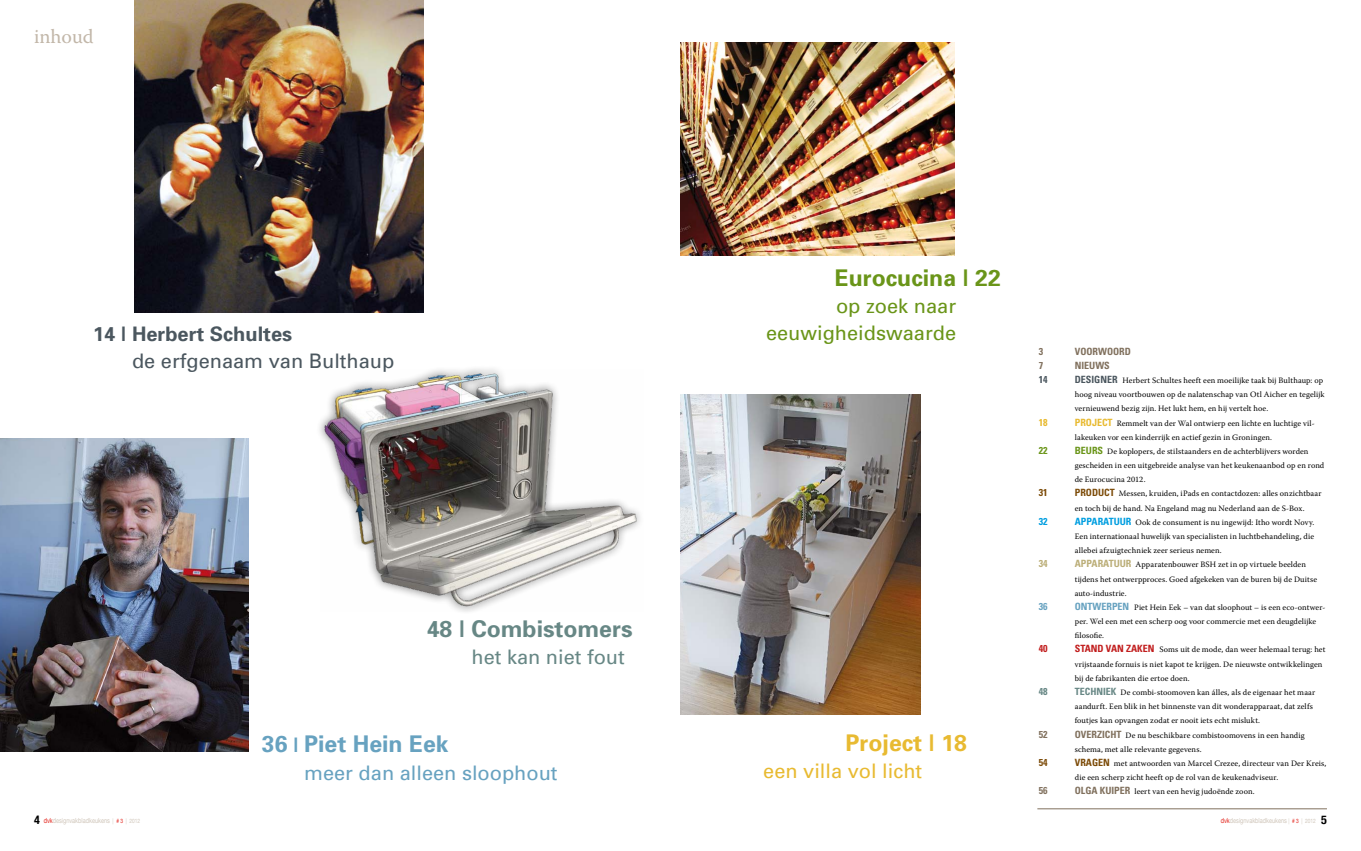
<style>
.page{position:relative;width:1361px;height:851px;background:#fff}
.page>*{position:absolute;margin:0;border:0;box-sizing:border-box;transform-origin:0 0}
.t1{font:700 23px "Univers";color:#678785}
.t2{font:700 23px "Univers";color:#67a2c0}
.t3{font:700 23px "Univers";color:#6a9519}
.t4{font:700 23px "Univers";color:#e8ba31}
.t5{font:20px/27px "Univers";color:#6a9519;text-align:right}
.t6{font:20px "Univers";color:#4b575f}
.t7{font:20px "Univers";color:#67a2c0}
.t8{font:20px "Univers";color:#e8ba31}
.t9{font:700 20px "Univers";color:#4b575f}
.t10{font:20px "Univers";color:#678785}
.t11{font:20px "Warnock Pro";color:#c2b7a9}
.t12{font:700 condensed 10px "Univers";color:#81715e}
.t13{font:700 condensed 10px "Univers";color:#7c4b08}
.t14{font:700 condensed 10px "Univers";color:#4b575f}
.t15{font:700 condensed 10px "Univers";color:#e8ba31}
.t16{font:700 condensed 10px "Univers";color:#6a9519}
.t17{font:700 condensed 10px "Univers";color:#009ee0}
.t18{font:700 condensed 10px "Univers";color:#bbae78}
.t19{font:700 condensed 10px "Univers";color:#67a2c0}
.t20{font:700 condensed 10px "Univers";color:#c11d1d}
.t21{font:700 condensed 10px "Univers";color:#678785}
.t22{font:8.2px/14.2px "Warnock Pro";letter-spacing:.01em;color:#000}
.t23{font:7px "Helvetica Neue";color:#cfc5b9;scale:.8 1}
.s1{font-size:20px}
.s2{font-weight:700;font-size:23px;color:#fff}
.s3{font-family:"Univers";font-weight:700;font-stretch:condensed;font-size:10px;color:#4b575f}
.s4{font-family:"Univers";font-weight:700;font-stretch:condensed;font-size:10px;color:#e8ba31}
.s5{font-family:"Univers";font-weight:700;font-stretch:condensed;font-size:10px;color:#6a9519}
.s6{font-family:"Univers";font-weight:700;font-stretch:condensed;font-size:10px;color:#7c4b08}
.s7{font-family:"Univers";font-weight:700;font-stretch:condensed;font-size:10px;color:#009ee0}
.s8{font-family:"Univers";font-weight:700;font-stretch:condensed;font-size:10px;color:#bbae78}
.s9{font-family:"Univers";font-weight:700;font-stretch:condensed;font-size:10px;color:#67a2c0}
.s10{font-family:"Univers";font-weight:700;font-stretch:condensed;font-size:10px;color:#c11d1d}
.s11{font-family:"Univers";font-weight:700;font-stretch:condensed;font-size:10px;color:#678785}
.s12{font-family:"Univers";font-weight:700;font-stretch:condensed;font-size:10px;color:#81715e}
.s13{font-weight:700;font-stretch:condensed;font-size:12px;color:#000}
.s14{color:#e32119}
.s15{font-size:6px}
.s16{font-size:6px;color:#e32119}
</style>
<div class="page">
<hr style="left:1037px;top:808px;width:290px;height:1px;background:#81715e">
<img style="left:134px;top:0;width:289px;height:312px">
<img style="left:680px;top:395px;width:240px;height:319px">
<img style="left:320px;top:369px;width:320px;height:242px">
<img style="left:680px;top:43px;width:274px;height:212px">
<img style="left:0;top:438px;width:249px;height:313px">
<h2 class="t11" style="left:34px;top:24px;width:61px">inhoud</h2>
<h2 class="t9" style="left:93px;top:320px;width:201px">14 | Herbert Schultes</h2>
<h2 class="t6" style="left:132px;top:348px;width:264px">de erfgenaam van Bulthaup</h2>
<h1 class="t1" style="left:427px;top:614px;width:207px">48 | Combistomers</h1>
<h2 class="t10" style="left:471px;top:644px;width:155px">het kan niet fout</h2>
<h1 class="t2" style="left:262px;top:728px;width:188px">36 <span class="s1">|</span> Piet Hein Eek</h1>
<h2 class="t7" style="left:304px;top:760px;width:255px">meer dan alleen sloophout</h2>
<h1 class="t3" style="left:834px;top:262px;width:168px">Eurocucina | 22</h1>
<h2 class="t5" style="left:766px;top:291px;width:236px">op zoek naar <span class="s2">| 22 </span>eeuwigheidswaarde <span class="s2">220</span></h2>
<h1 class="t4" style="left:845px;top:727px;width:123px">Project | 18</h1>
<h2 class="t8" style="left:763px;top:758px;width:205px">een villa vol licht <span class="s2">| 24</span></h2>
<p class="t12" style="left:1039px;top:345px;width:6px">3</p>
<p class="t12" style="left:1075px;top:345px;width:58px">VOORWOORD</p>
<p class="t12" style="left:1039px;top:359px;width:6px">7</p>
<p class="t12" style="left:1075px;top:359px;width:37px">NIEUWS</p>
<p class="t14" style="left:1039px;top:373px;width:10px">14</p>
<p class="t22" style="left:1075px;top:373px;width:251px"><span class="s3">DESIGNER</span> Herbert Schultes heeft een moeilijke taak bij Bulthaup: op hoog niveau voortbouwen op de nalatenschap van Otl Aicher en tegelijk vernieuwend bezig zijn. Het lukt hem, en hij vertelt hoe.</p>
<p class="t15" style="left:1039px;top:416px;width:10px">18</p>
<p class="t22" style="left:1075px;top:415px;width:241px"><span class="s4">PROJECT</span> Remmelt van der Wal ontwierp een lichte en luchtige vil&shy;lakeuken vor een kinderrijk en actief gezin in Groningen.</p>
<p class="t16" style="left:1039px;top:444px;width:10px">22</p>
<p class="t22" style="left:1075px;top:444px;width:251px"><span class="s5">BEURS</span> De koplopers, de stilstaanders en de achterblijvers worden gescheiden in een uitgebreide analyse van het keukenaanbod op en rond de Eurocucina 2012.</p>
<p class="t13" style="left:1039px;top:486px;width:10px">31</p>
<p class="t22" style="left:1075px;top:486px;width:248px"><span class="s6">PRODUCT</span> Messen, kruiden, iPads en contactdozen: alles onzichtbaar en toch bij de hand. Na Engeland mag nu Nederland aan de S-Box.</p>
<p class="t17" style="left:1039px;top:515px;width:10px">32</p>
<p class="t22" style="left:1075px;top:514px;width:241px;text-align:justify"><span class="s7">APPARATUUR</span> Ook de consument is nu ingewijd: Itho wordt Novy.<br>Een internationaal huwelijk van specialisten in luchtbehandeling, die allebei afzuigtechniek zeer serieus nemen.</p>
<p class="t18" style="left:1039px;top:557px;width:10px">34</p>
<p class="t22" style="left:1075px;top:557px;width:244px"><span class="s8">APPARATUUR</span> Apparatenbouwer BSH zet in op virtuele beelden tijdens het ontwerpproces. Goed afgekeken van de buren bij de Duitse auto-industrie.</p>
<p class="t19" style="left:1039px;top:600px;width:10px">36</p>
<p class="t22" style="left:1075px;top:600px;width:252px"><span class="s9">ONTWERPEN</span> Piet Hein Eek – van dat sloophout – is een eco-ontwer&shy;per. Wel een met een scherp oog voor commercie met een deugdelijke filosofie.</p>
<p class="t20" style="left:1039px;top:642px;width:10px">40</p>
<p class="t22" style="left:1075px;top:642px;width:252px"><span class="s10">STAND VAN ZAKEN</span> Soms uit de mode, dan weer helemaal terug: het vrijstaande fornuis is niet kapot te krijgen. De nieuwste ontwikkelingen bij de fabrikanten die ertoe doen.</p>
<p class="t21" style="left:1039px;top:685px;width:10px">48</p>
<p class="t22" style="left:1075px;top:685px;width:242px"><span class="s11">TECHNIEK</span> De combi-stoomoven kan álles, als de eigenaar het maar aandurft. Een blik in het binnenste van dit wonderapparaat, dat zelfs foutjes kan opvangen zodat er nooit iets echt mislukt.</p>
<p class="t12" style="left:1039px;top:727px;width:10px">52</p>
<p class="t22" style="left:1075px;top:727px;width:231px"><span class="s12">OVERZICHT</span> De nu beschikbare combistoomovens in een handig schema, met alle relevante gegevens.</p>
<p class="t13" style="left:1039px;top:756px;width:10px">54</p>
<p class="t22" style="left:1075px;top:755px;width:253px"><span class="s6">VRAGEN</span> met antwoorden van Marcel Crezee, directeur van Der Kreis, die een scherp zicht heeft op de rol van de keukenadviseur.</p>
<p class="t12" style="left:1039px;top:784px;width:10px">56</p>
<p class="t22" style="left:1075px;top:784px;width:181px"><span class="s12">OLGA KUIPER</span> leert van een hevig judoënde zoon.</p>
<p class="t23" style="left:34px;top:815px;width:134px"><span class="s13">4</span> <span class="s14">dvk</span>designvakbladkeukens <span class="s15">|</span> <span class="s16"># 3</span> <span class="s15">| 2012</span></p>
<p class="t23" style="left:1221px;top:815px;width:134px"><span class="s14">dvk</span>designvakbladkeukens <span class="s15">|</span> <span class="s16"># 3</span> <span class="s15">| 2012</span> <span class="s13">5</span></p>
</div>
